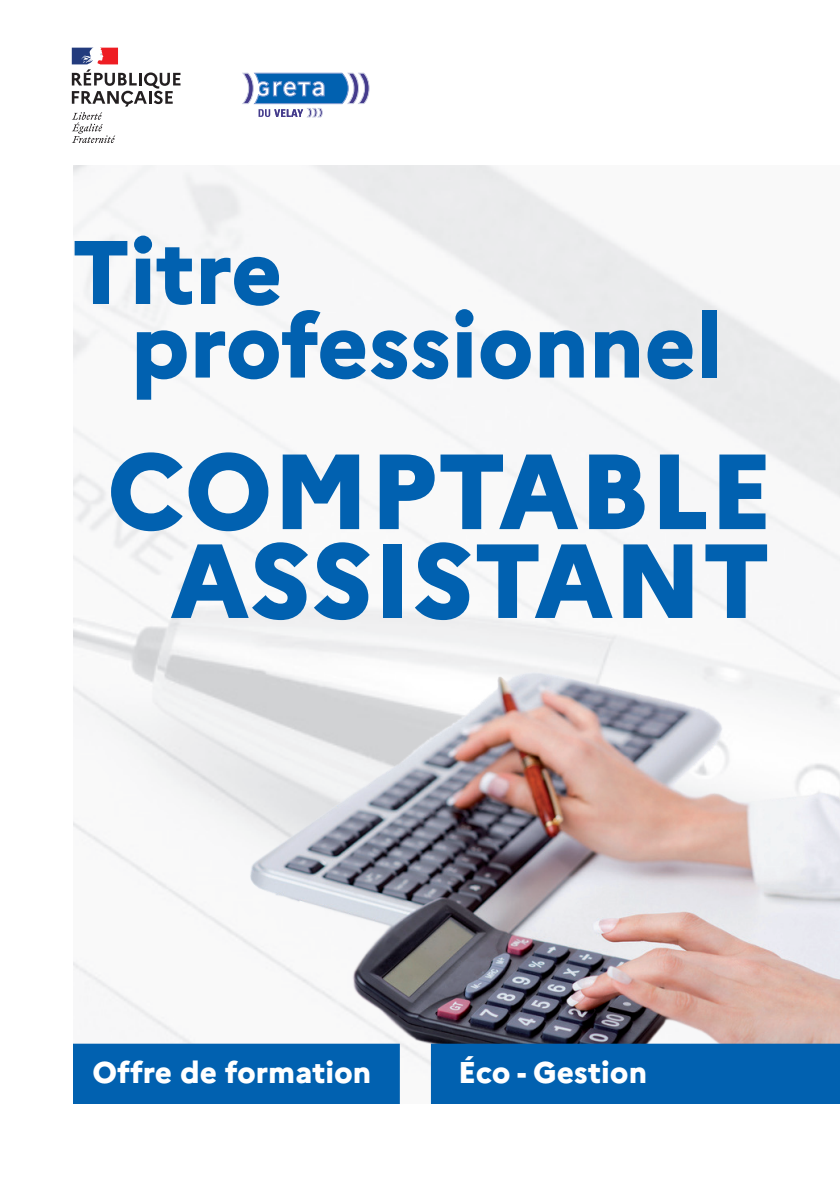
<style>
.page{position:relative;width:840px;height:1191px;background:#fff}
.page>*{position:absolute;margin:0;border:0;box-sizing:border-box;transform-origin:0 0}
.t1{font:800 106.6px "Marianne";color:#0161b0}
.t2{font:800 105px "Marianne";color:#0161b0}
.t3{font:800 90px "Marianne";color:#0161b0}
.t4{font:800 30px "Marianne";color:#fff}
</style>
<div class="page">
<img style="left:229px;top:653px;width:610px;height:451px">
<div style="left:73px;top:1043px;width:326px;height:61px;background:#0161b0"></div>
<div style="left:430px;top:1043px;width:409px;height:61px;background:#0161b0"></div>
<svg style="left:72px;top:48px;width:108px;height:95px"></svg>
<svg style="left:242px;top:72px;width:127px;height:46px"></svg>
<h3 class="t3" style="left:72px;top:217px;width:212px">Titre</h3>
<h3 class="t3" style="left:131px;top:290px;width:592px">professionnel</h3>
<h1 class="t1" style="left:107px;top:426px;width:667px">COMPTABLE</h1>
<h2 class="t2" style="left:170px;top:516px;width:601px">ASSISTANT</h2>
<p class="t4" style="left:92px;top:1054px;width:280px">Offre de formation</p>
<p class="t4" style="left:458px;top:1054px;width:190px">Éco - Gestion</p>
</div>
